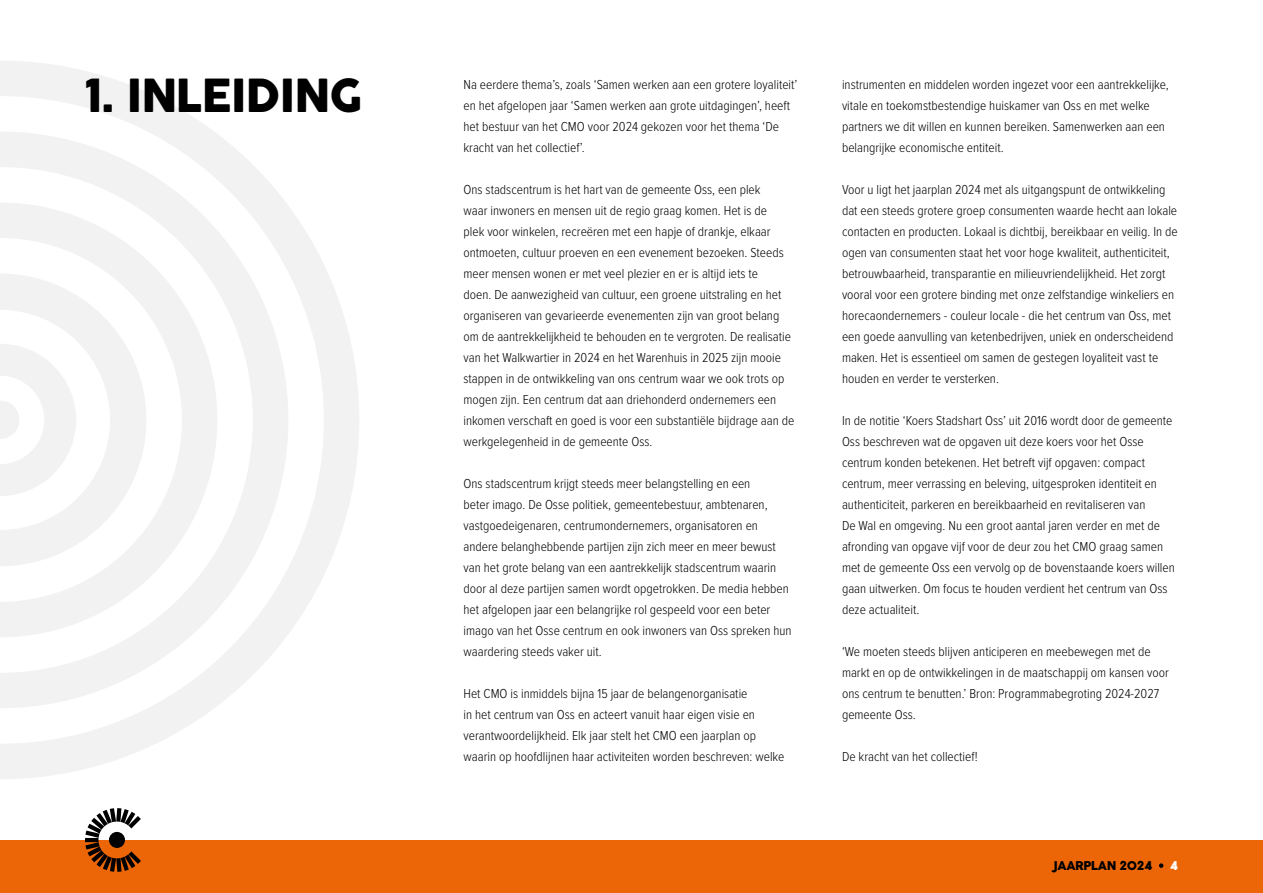
<style>
.page{position:relative;width:1263px;height:893px;background:#fff}
.page>*{position:absolute;margin:0;border:0;box-sizing:border-box;transform-origin:0 0}
.t1{font:45px "Cocogoose Pro";letter-spacing:-.025em;color:#000}
.t2{font:300 13.5px/21px "Proxima Nova Cond";color:#000}
.t3{font:12px "Cocogoose Pro";letter-spacing:-.025em;color:#000}
.t4{font:12px "Cocogoose Pro";color:#fff}
</style>
<div class="page">
<div style="left:0;top:840px;width:1263px;height:53px;background:#ec6608"></div>
<svg style="left:85px;top:808px;width:56px;height:64px"></svg>
<div style="left:109px;top:832px;width:16px;height:16px;background:#000;border-radius:50%"></div>
<svg style="left:1159px;top:863px;width:4px;height:5px"></svg>
<svg style="left:0;top:61px;width:359px;height:718px"></svg>
<svg style="left:0;top:132px;width:288px;height:576px"></svg>
<svg style="left:0;top:203px;width:217px;height:434px;fill:#f2f2f2"></svg>
<svg style="left:0;top:273px;width:146px;height:293px"></svg>
<h1 class="t1" style="left:85px;top:65px;width:279px">1. INLEIDING</h1>
<p class="t2" style="left:463px;top:73px;width:335px">Na eerdere thema’s, zoals ‘Samen werken aan een grotere loyaliteit’ en het afgelopen jaar ‘Samen werken aan grote uitdagingen’, heeft het bestuur van het CMO voor 2024 gekozen voor het thema ‘De kracht van het collectief’.</p>
<p class="t2" style="left:463px;top:178px;width:332px">Ons stadscentrum is het hart van de gemeente Oss, een plek<br>waar inwoners en mensen uit de regio graag komen. Het is de<br>plek voor winkelen, recreëren met een hapje of drankje, elkaar ontmoeten, cultuur proeven en een evenement bezoeken. Steeds meer mensen wonen er met veel plezier en er is altijd iets te<br>doen. De aanwezigheid van cultuur, een groene uitstraling en het organiseren van gevarieerde evenementen zijn van groot belang om de aantrekkelijkheid te behouden en te vergroten. De realisatie van het Walkwartier in 2024 en het Warenhuis in 2025 zijn mooie stappen in de ontwikkeling van ons centrum waar we ook trots op mogen zijn. Een centrum dat aan driehonderd ondernemers een inkomen verschaft en goed is voor een substantiële bijdrage aan de werkgelegenheid in de gemeente Oss.</p>
<p class="t2" style="left:463px;top:472px;width:330px">Ons stadscentrum krijgt steeds meer belangstelling en een<br>beter imago. De Osse politiek, gemeentebestuur, ambtenaren, vastgoedeigenaren, centrumondernemers, organisatoren en andere belanghebbende partijen zijn zich meer en meer bewust van het grote belang van een aantrekkelijk stadscentrum waarin door al deze partijen samen wordt opgetrokken. De media hebben het afgelopen jaar een belangrijke rol gespeeld voor een beter imago van het Osse centrum en ook inwoners van Oss spreken hun waardering steeds vaker uit.</p>
<p class="t2" style="left:463px;top:682px;width:322px">Het CMO is inmiddels bijna 15 jaar de belangenorganisatie<br>in het centrum van Oss en acteert vanuit haar eigen visie en verantwoordelijkheid. Elk jaar stelt het CMO een jaarplan op waarin op hoofdlijnen haar activiteiten worden beschreven: welke</p>
<p class="t2" style="left:842px;top:73px;width:328px">instrumenten en middelen worden ingezet voor een aantrekkelijke, vitale en toekomstbestendige huiskamer van Oss en met welke partners we dit willen en kunnen bereiken. Samenwerken aan een belangrijke economische entiteit.</p>
<p class="t2" style="left:842px;top:178px;width:337px">Voor u ligt het jaarplan 2024 met als uitgangspunt de ontwikkeling dat een steeds grotere groep consumenten waarde hecht aan lokale contacten en producten. Lokaal is dichtbij, bereikbaar en veilig. In de ogen van consumenten staat het voor hoge kwaliteit, authenticiteit, betrouwbaarheid, transparantie en milieuvriendelijkheid. Het zorgt vooral voor een grotere binding met onze zelfstandige winkeliers en horecaondernemers - couleur locale - die het centrum van Oss, met een goede aanvulling van ketenbedrijven, uniek en onderscheidend maken. Het is essentieel om samen de gestegen loyaliteit vast te houden en verder te versterken.</p>
<p class="t2" style="left:842px;top:410px;width:334px">In de notitie ‘Koers Stadshart Oss’ uit 2016 wordt door de gemeente Oss beschreven wat de opgaven uit deze koers voor het Osse centrum konden betekenen. Het betreft vijf opgaven: compact centrum, meer verrassing en beleving, uitgesproken identiteit en authenticiteit, parkeren en bereikbaarheid en revitaliseren van<br>De Wal en omgeving. Nu een groot aantal jaren verder en met de afronding van opgave vijf voor de deur zou het CMO graag samen met de gemeente Oss een vervolg op de bovenstaande koers willen gaan uitwerken. Om focus te houden verdient het centrum van Oss deze actualiteit.</p>
<p class="t2" style="left:842px;top:641px;width:328px">‘We moeten steeds blijven anticiperen en meebewegen met de markt en op de ontwikkelingen in de maatschappij om kansen voor ons centrum te benutten.’ Bron: Programmabegroting 2024-2027 gemeente Oss.</p>
<p class="t2" style="left:842px;top:746px;width:137px">De kracht van het collectief!</p>
<p class="t3" style="left:1052px;top:857px;width:101px">JAARPLAN 2024</p>
<p class="t4" style="left:1170px;top:857px;width:9px">4</p>
</div>
